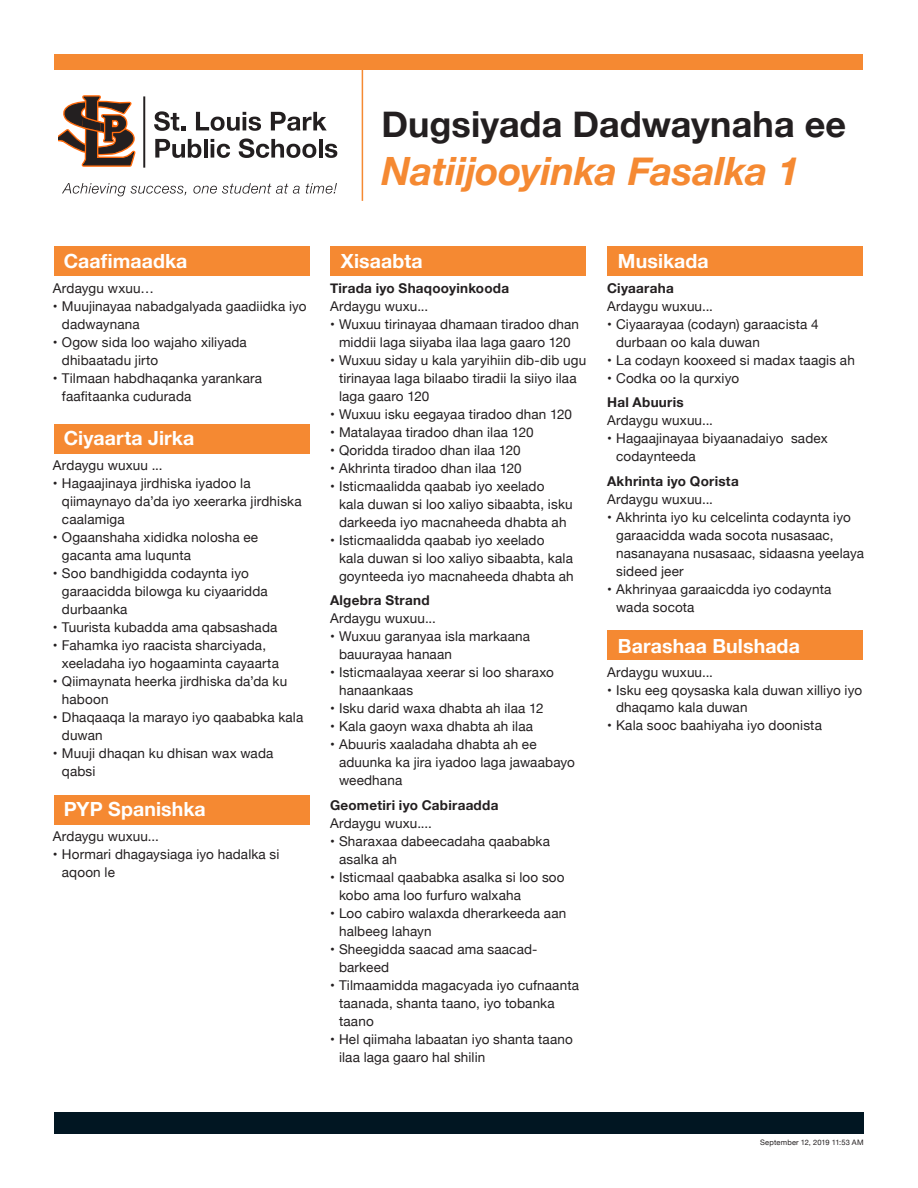
<style>
.page{position:relative;width:918px;height:1188px;background:#fff}
.page>*{position:absolute;margin:0;border:0;box-sizing:border-box;transform-origin:0 0}
.t1{font:italic 700 39px "Helvetica Neue";letter-spacing:-.01em;color:#f58932}
.t2{font:700 36px "Helvetica Neue";letter-spacing:.005em;color:#231f20}
.Headers{font:700 19.5px "Helvetica Neue";letter-spacing:.005em;color:#fff}
.t3{font:13.5px/18px "Helvetica Neue";letter-spacing:.01em;color:#231f20}
.Subheads{font:700 13.5px "Helvetica Neue";letter-spacing:.02em;color:#231f20}
.t4{font:7.5px "Helvetica Neue";letter-spacing:.02em;color:#231f20}
</style>
<div class="page">
<div style="left:54px;top:1112px;width:810px;height:22px;background:#011622"></div>
<svg style="left:62px;top:183px;width:124px;height:13px"></svg>
<svg style="left:193px;top:183px;width:107px;height:11px"></svg>
<svg style="left:306px;top:183px;width:31px;height:11px"></svg>
<svg style="left:154px;top:111px;width:31px;height:20px"></svg>
<svg style="left:196px;top:112px;width:65px;height:19px"></svg>
<svg style="left:271px;top:112px;width:56px;height:19px"></svg>
<svg style="left:155px;top:139px;width:46px;height:19px"></svg>
<hr style="left:204px;top:139px;width:4px;height:19px;background:#231f20">
<svg style="left:211px;top:139px;width:19px;height:19px"></svg>
<svg style="left:239px;top:138px;width:77px;height:20px"></svg>
<hr style="left:319px;top:139px;width:4px;height:19px;background:#231f20">
<svg style="left:325px;top:144px;width:12px;height:14px"></svg>
<svg style="left:58px;top:95px;width:78px;height:72px"></svg>
<hr style="left:143px;top:96px;width:2px;height:72px;background:#231f20">
<div style="left:54px;top:54px;width:809px;height:15px;background:#f58932"></div>
<hr style="left:362px;top:63px;width:1px;height:138px;background:#f58932">
<div style="left:330px;top:246px;width:256px;height:29px;background:#f58932"></div>
<div style="left:607px;top:246px;width:256px;height:29px;background:#f58932"></div>
<div style="left:607px;top:631px;width:256px;height:29px;background:#f58932"></div>
<div style="left:54px;top:246px;width:256px;height:29px;background:#f58932"></div>
<div style="left:54px;top:424px;width:256px;height:30px;background:#f58932"></div>
<div style="left:54px;top:795px;width:256px;height:29px;background:#f58932"></div>
<p class="t2" style="left:381px;top:96px;width:466px">Dugsiyada Dadwaynaha ee</p>
<p class="t1" style="left:381px;top:140px;width:420px">Natiijooyinka Fasalka 1</p>
<p class="Headers" style="left:64px;top:246px;width:125px">Caafimaadka</p>
<p class="t3" style="left:53px;top:280px;width:102px">Ardaygu wxuu…</p>
<p class="t3" style="left:62px;top:298px;width:246px;text-indent:-9px">• Muujinayaa nabadgalyada gaadiidka iyo dadwaynana</p>
<p class="t3" style="left:62px;top:334px;width:186px;text-indent:-9px">• Ogow sida loo wajaho xiliyada dhibaatadu jirto</p>
<p class="t3" style="left:62px;top:370px;width:202px;text-indent:-9px">• Tilmaan habdhaqanka yarankara faafitaanka cudurada</p>
<p class="Headers" style="left:64px;top:423px;width:132px">Ciyaarta Jirka</p>
<p class="t3" style="left:53px;top:457px;width:111px">Ardaygu wuxuu ...</p>
<p class="t3" style="left:62px;top:475px;width:241px;text-indent:-9px">• Hagaajinaya jirdhiska iyadoo la qiimaynayo da’da iyo xeerarka jirdhiska caalamiga</p>
<p class="t3" style="left:62px;top:529px;width:198px;text-indent:-9px">• Ogaanshaha xididka nolosha ee gacanta ama luqunta</p>
<p class="t3" style="left:62px;top:565px;width:207px;text-indent:-9px">• Soo bandhigidda codaynta iyo garaacidda bilowga ku ciyaaridda durbaanka</p>
<p class="t3" style="left:53px;top:619px;width:226px">• Tuurista kubadda ama qabsashada</p>
<p class="t3" style="left:62px;top:637px;width:219px;text-indent:-9px">• Fahamka iyo raacista sharciyada, xeeladaha iyo hogaaminta cayaarta</p>
<p class="t3" style="left:62px;top:673px;width:227px;text-indent:-9px">• Qiimaynata heerka jirdhiska da’da ku haboon</p>
<p class="t3" style="left:62px;top:709px;width:243px;text-indent:-9px">• Dhaqaaqa la marayo iyo qaababka kala duwan</p>
<p class="t3" style="left:62px;top:745px;width:213px;text-indent:-9px">• Muuji dhaqan ku dhisan wax wada qabsi</p>
<p class="Headers" style="left:64px;top:794px;width:144px">PYP Spanishka</p>
<p class="t3" style="left:53px;top:828px;width:107px">Ardaygu wuxuu...</p>
<p class="t3" style="left:62px;top:846px;width:219px;text-indent:-9px">• Hormari dhagaysiaga iyo hadalka si aqoon le</p>
<p class="Headers" style="left:341px;top:246px;width:83px">Xisaabta</p>
<p class="Subheads" style="left:330px;top:277px;width:181px">Tirada iyo Shaqooyinkooda</p>
<p class="t3" style="left:330px;top:298px;width:100px">Ardaygu wuxu...</p>
<p class="t3" style="left:330px;top:316px;width:251px;text-align:center">• Wuxuu tirinayaa dhamaan tiradoo dhan middii laga siiyaba ilaa laga gaaro 120</p>
<p class="t3" style="left:339px;top:352px;width:249px;text-indent:-9px">• Wuxuu siday u kala yaryihiin dib-dib ugu tirinayaa laga bilaabo tiradii la siiyo ilaa laga gaaro 120</p>
<p class="t3" style="left:330px;top:406px;width:244px">• Wuxuu isku eegayaa tiradoo dhan 120</p>
<p class="t3" style="left:330px;top:424px;width:205px">• Matalayaa tiradoo dhan ilaa 120</p>
<p class="t3" style="left:330px;top:442px;width:192px">• Qoridda tiradoo dhan ilaa 120</p>
<p class="t3" style="left:330px;top:460px;width:193px">• Akhrinta tiradoo dhan ilaa 120</p>
<p class="t3" style="left:339px;top:478px;width:235px;text-indent:-9px">• Isticmaalidda qaabab iyo xeelado kala duwan si loo xaliyo sibaabta, isku darkeeda iyo macnaheeda dhabta ah</p>
<p class="t3" style="left:339px;top:532px;width:236px;text-indent:-9px">• Isticmaalidda qaabab iyo xeelado<br>kala duwan si loo xaliyo sibaabta, kala goynteeda iyo macnaheeda dhabta ah</p>
<p class="Subheads" style="left:330px;top:590px;width:101px">Algebra Strand</p>
<p class="t3" style="left:330px;top:610px;width:107px">Ardaygu wuxuu...</p>
<p class="t3" style="left:339px;top:628px;width:193px;text-indent:-9px">• Wuxuu garanyaa isla markaana bauurayaa hanaan</p>
<p class="t3" style="left:339px;top:664px;width:217px;text-indent:-9px">• Isticmaalayaa xeerar si loo sharaxo hanaankaas</p>
<p class="t3" style="left:330px;top:700px;width:215px">• Isku darid waxa dhabta ah ilaa 12</p>
<p class="t3" style="left:330px;top:718px;width:205px">• Kala gaoyn waxa dhabta ah ilaa</p>
<p class="t3" style="left:339px;top:736px;width:237px;text-indent:-9px">• Abuuris xaaladaha dhabta ah ee aduunka ka jira iyadoo laga jawaabayo weedhana</p>
<p class="Subheads" style="left:330px;top:795px;width:170px">Geometiri iyo Cabiraadda</p>
<p class="t3" style="left:330px;top:815px;width:103px">Ardaygu wuxu....</p>
<p class="t3" style="left:339px;top:833px;width:212px;text-indent:-9px">• Sharaxaa dabeecadaha qaababka asalka ah</p>
<p class="t3" style="left:339px;top:869px;width:227px;text-indent:-9px">• Isticmaal qaababka asalka si loo soo kobo ama loo furfuro walxaha</p>
<p class="t3" style="left:339px;top:905px;width:229px;text-indent:-9px">• Loo cabiro walaxda dherarkeeda aan halbeeg lahayn</p>
<p class="t3" style="left:339px;top:941px;width:200px;text-indent:-9px">• Sheegidda saacad ama saacad&shy;barkeed</p>
<p class="t3" style="left:339px;top:977px;width:242px;text-indent:-9px">• Tilmaamidda magacyada iyo cufnaanta taanada, shanta taano, iyo tobanka taano</p>
<p class="t3" style="left:339px;top:1031px;width:235px;text-indent:-9px">• Hel qiimaha labaatan iyo shanta taano ilaa laga gaaro hal shilin</p>
<p class="Headers" style="left:618px;top:246px;width:92px">Musikada</p>
<p class="Subheads" style="left:607px;top:277px;width:68px">Ciyaaraha</p>
<p class="t3" style="left:607px;top:298px;width:107px">Ardaygu wuxuu...</p>
<p class="t3" style="left:616px;top:316px;width:204px;text-indent:-9px">• Ciyaarayaa (codayn) garaacista 4 durbaan oo kala duwan</p>
<p class="t3" style="left:607px;top:352px;width:249px">• La codayn kooxeed si madax taagis ah</p>
<p class="t3" style="left:607px;top:370px;width:134px">• Codka oo la qurxiyo</p>
<p class="Subheads" style="left:607px;top:392px;width:78px">Hal Abuuris</p>
<p class="t3" style="left:607px;top:412px;width:107px">Ardaygu wuxuu...</p>
<p class="t3" style="left:616px;top:430px;width:213px;text-indent:-9px">• Hagaajinayaa biyaanadaiyo sadex codaynteeda</p>
<p class="Subheads" style="left:607px;top:471px;width:133px">Akhrinta iyo Qorista</p>
<p class="t3" style="left:607px;top:491px;width:107px">Ardaygu wuxuu...</p>
<p class="t3" style="left:616px;top:509px;width:249px;text-indent:-9px">• Akhrinta iyo ku celcelinta codaynta iyo garaacidda wada socota nusasaac, nasanayana nusasaac, sidaasna yeelaya sideed jeer</p>
<p class="t3" style="left:616px;top:581px;width:217px;text-indent:-9px">• Akhrinyaa garaaicdda iyo codaynta wada socota</p>
<p class="Headers" style="left:618px;top:630px;width:183px">Barashaa Bulshada</p>
<p class="t3" style="left:607px;top:664px;width:107px">Ardaygu wuxuu...</p>
<p class="t3" style="left:616px;top:682px;width:248px;text-indent:-9px">• Isku eeg qoysaska kala duwan xilliyo iyo dhaqamo kala duwan</p>
<p class="t3" style="left:607px;top:717px;width:216px">• Kala sooc baahiyaha iyo doonista</p>
<p class="t4" style="left:760px;top:1137px;width:105px">September 12, 2019 11:53 AM</p>
</div>
